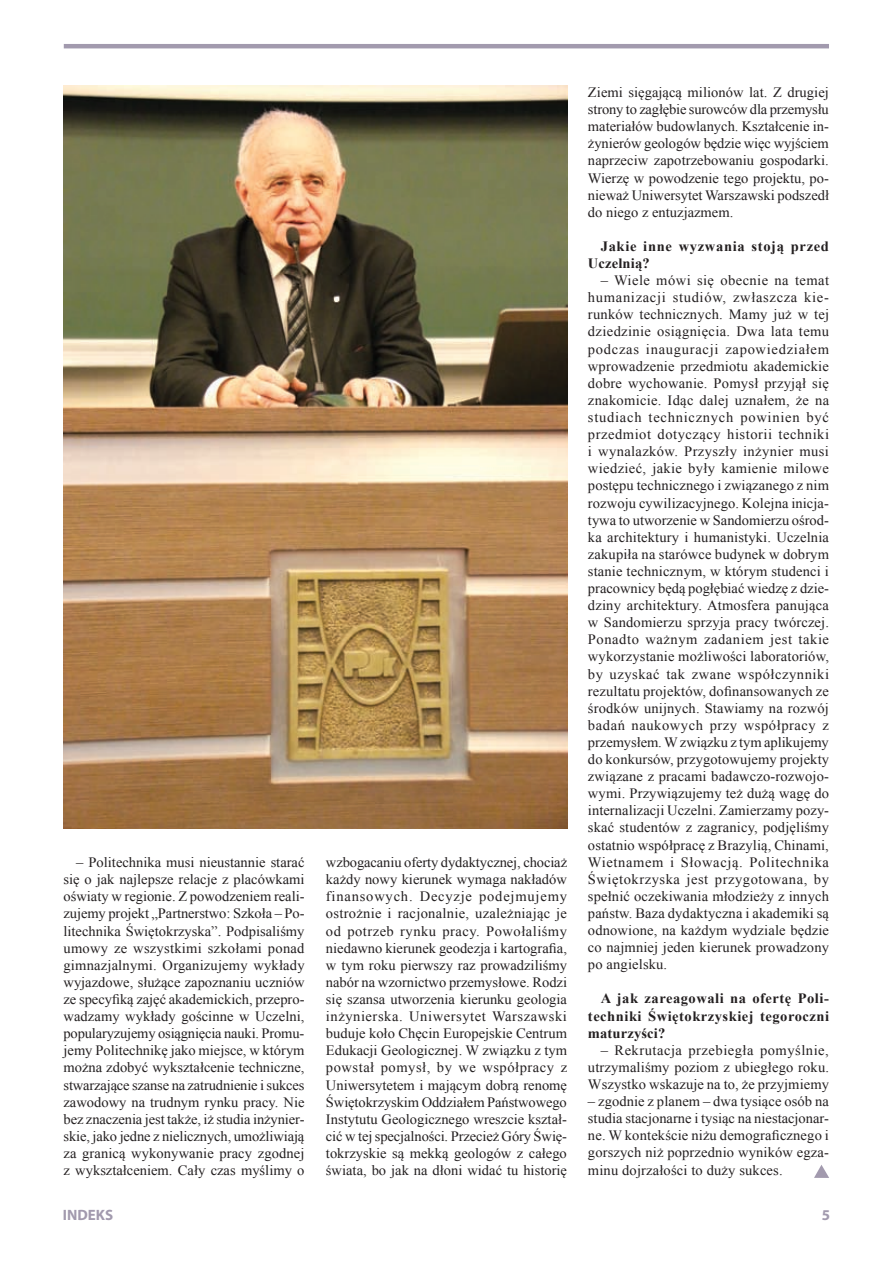
<style>
.page{position:relative;width:893px;height:1263px;background:#fff}
.page>*{position:absolute;margin:0;border:0;box-sizing:border-box;transform-origin:0 0}
.t1{font:700 15px "Myriad Pro";color:#a29aae}
.t2{font:14.25px/17.1px "Times New Roman";letter-spacing:.005em;color:#231f20;text-align:justify}
.t3{font:700 14.25px/17.1px "Times New Roman";letter-spacing:.035em;color:#231f20}
</style>
<div class="page">
<hr style="left:64px;top:44px;width:765px;height:4px;background:#a29aae">
<svg style="left:814px;top:1165px;width:15px;height:13px"></svg>
<img style="left:64px;top:85px;width:503px;height:743px">
<p class="t2" style="left:64px;top:854px;width:243px;text-indent:13px">– Politechnika musi nieustannie starać się o jak najlepsze relacje z placówkami oświaty w regionie. Z powodzeniem reali&shy;zujemy projekt „Partnerstwo: Szkoła – Po&shy;litechnika Świętokrzyska”. Podpisaliśmy umowy ze wszystkimi szkołami ponad gimnazjalnymi. Organizujemy wykłady wyjazdowe, służące zapoznaniu uczniów ze specyfiką zajęć akademickich, przepro&shy;wadzamy wykłady gościnne w Uczelni, popularyzujemy osiągnięcia nauki. Promu&shy;jemy Politechnikę jako miejsce, w którym można zdobyć wykształcenie techniczne, stwarzające szanse na zatrudnienie i sukces zawodowy na trudnym rynku pracy. Nie bez znaczenia jest także, iż studia inżynier&shy;skie, jako jedne z nielicznych, umożliwiają za granicą wykonywanie pracy zgodnej z wykształceniem. Cały czas myślimy o</p>
<p class="t2" style="left:326px;top:854px;width:243px">wzbogacaniu oferty dydaktycznej, chociaż każdy nowy kierunek wymaga nakładów finansowych. Decyzje podejmujemy ostrożnie i racjonalnie, uzależniając je od potrzeb rynku pracy. Powołaliśmy niedawno kierunek geodezja i kartografia, w tym roku pierwszy raz prowadziliśmy nabór na wzornictwo przemysłowe. Rodzi się szansa utworzenia kierunku geologia inżynierska. Uniwersytet Warszawski buduje koło Chęcin Europejskie Centrum Edukacji Geologicznej. W związku z tym powstał pomysł, by we współpracy z Uniwersytetem i mającym dobrą renomę Świętokrzyskim Oddziałem Państwowego Instytutu Geologicznego wreszcie kształ&shy;cić w tej specjalności. Przecież Góry Świę&shy;tokrzyskie są mekką geologów z całego świata, bo jak na dłoni widać tu historię</p>
<p class="t2" style="left:588px;top:84px;width:243px">Ziemi sięgającą milionów lat. Z drugiej strony to zagłębie surowców dla przemysłu materiałów budowlanych. Kształcenie in&shy;żynierów geologów będzie więc wyjściem naprzeciw zapotrzebowaniu gospodarki.<br>Wierzę w powodzenie tego projektu, po&shy;nieważ Uniwersytet Warszawski podszedł do niego z entuzjazmem.</p>
<p class="t3" style="left:588px;top:237px;width:243px;text-indent:13px">Jakie inne wyzwania stoją przed<br>Uczelnią?</p>
<p class="t2" style="left:588px;top:272px;width:243px;text-indent:13px">– Wiele mówi się obecnie na temat humanizacji studiów, zwłaszcza kie&shy;runków technicznych. Mamy już w tej dziedzinie osiągnięcia. Dwa lata temu podczas inauguracji zapowiedziałem wprowadzenie przedmiotu akademickie dobre wychowanie. Pomysł przyjął się znakomicie. Idąc dalej uznałem, że na studiach technicznych powinien być przedmiot dotyczący historii techniki i wynalazków. Przyszły inżynier musi wiedzieć, jakie były kamienie milowe postępu technicznego i związanego z nim rozwoju cywilizacyjnego. Kolejna inicja&shy;tywa to utworzenie w Sandomierzu ośrod&shy;ka architektury i humanistyki. Uczelnia zakupiła na starówce budynek w dobrym stanie technicznym, w którym studenci i pracownicy będą pogłębiać wiedzę z dzie&shy;dziny architektury. Atmosfera panująca w Sandomierzu sprzyja pracy twórczej.<br>Ponadto ważnym zadaniem jest takie wykorzystanie możliwości laboratoriów, by uzyskać tak zwane współczynniki rezultatu projektów, dofinansowanych ze środków unijnych. Stawiamy na rozwój badań naukowych przy współpracy z przemysłem. W związku z tym aplikujemy do konkursów, przygotowujemy projekty związane z pracami badawczo-rozwojo&shy;wymi. Przywiązujemy też dużą wagę do internalizacji Uczelni. Zamierzamy pozy&shy;skać studentów z zagranicy, podjęliśmy ostatnio współpracę z Brazylią, Chinami, Wietnamem i Słowacją. Politechnika Świętokrzyska jest przygotowana, by spełnić oczekiwania młodzieży z innych państw. Baza dydaktyczna i akademiki są odnowione, na każdym wydziale będzie co najmniej jeden kierunek prowadzony po angielsku.</p>
<p class="t3" style="left:588px;top:990px;width:243px;text-align:justify;text-indent:13px">A jak zareagowali na ofertę Poli&shy;techniki Świętokrzyskiej tegoroczni maturzyści?</p>
<p class="t2" style="left:588px;top:1041px;width:243px;text-indent:13px">– Rekrutacja przebiegła pomyślnie, utrzymaliśmy poziom z ubiegłego roku.<br>Wszystko wskazuje na to, że przyjmiemy</p>
<p class="t2" style="left:588px;top:1092px;width:243px">– zgodnie z planem – dwa tysiące osób na studia stacjonarne i tysiąc na niestacjonar&shy;ne. W kontekście niżu demograficznego i gorszych niż poprzednio wyników egza&shy;minu dojrzałości to duży sukces.</p>
<p class="t1" style="left:63px;top:1205px;width:52px">INDEKS</p>
<p class="t1" style="left:822px;top:1205px;width:10px">5</p>
</div>
